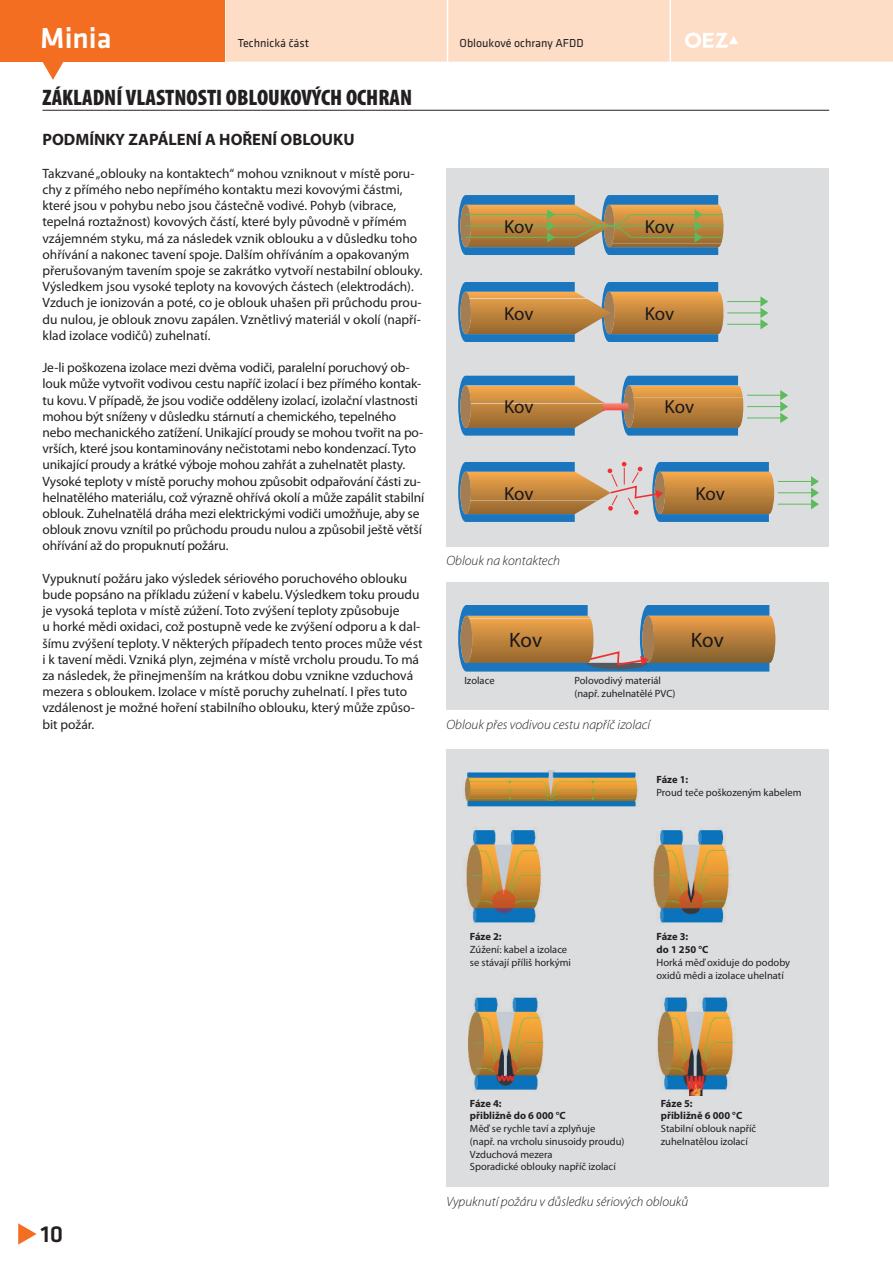
<style>
.page{position:relative;width:893px;height:1263px;background:#fff}
.page>*{position:absolute;margin:0;border:0;box-sizing:border-box;transform-origin:0 0}
.t1{font:500 30px "Klavika";color:#fff}
.t2{font:500 24px "Klavika";color:#231f20}
.t3{font:900 condensed 22.5px "Myriad Pro";color:#231f20}
.t4{font:21px "Myriad Pro";color:#1b171b}
.t5{font:18.9px "Myriad Pro";color:#1b171b}
.t6{font:700 16.5px "Myriad Pro";color:#231f20}
.t7{font:13.5px/16.2px "Myriad Pro";color:#231f20}
.t8{font:italic 300 13.5px "Myriad Pro";color:#231f20}
.t9{font:12px "Klavika";color:#231f20}
.t10{font:10.5px/12.8px "Myriad Pro";color:#231f20}
.t11{font:700 10.5px/12.8px "Myriad Pro";color:#231f20}
</style>
<div class="page">
<div style="left:0;top:0;width:224px;height:62px;background:#f36e21"></div>
<svg style="left:42px;top:62px;width:22px;height:18px"></svg>
<div style="left:226px;top:0;width:667px;height:62px;background:#fdddc6"></div>
<svg style="left:18px;top:1223px;width:19px;height:22px"></svg>
<hr style="left:42px;top:110px;width:787px;height:1px;background:#231f20">
<div style="left:446px;top:749px;width:383px;height:438px;background:#dcdddf"></div>
<div style="left:446px;top:168px;width:383px;height:378px;background:#dcdddf"></div>
<div style="left:446px;top:583px;width:383px;height:127px;background:#dcdddf"></div>
<img style="left:464px;top:770px;width:174px;height:37px">
<img style="left:466px;top:828px;width:75px;height:95px">
<img style="left:653px;top:829px;width:76px;height:94px">
<img style="left:468px;top:997px;width:76px;height:93px">
<img style="left:657px;top:997px;width:77px;height:98px">
<svg style="left:458px;top:282px;width:265px;height:60px;background:#98896e"></svg>
<div style="left:460px;top:292px;width:11px;height:42px;background:#a47e52;border-radius:50%"></div>
<svg style="left:458px;top:376px;width:285px;height:60px;background:#9d8f75"></svg>
<hr style="left:727px;top:313px;width:34px;height:1px;background:#5cbc5c">
<hr style="left:727px;top:301px;width:34px;height:1px;background:#5cbc5c">
<hr style="left:727px;top:324px;width:34px;height:1px;background:#5cbc5c">
<svg style="left:760px;top:296px;width:9px;height:34px"></svg>
<svg style="left:458px;top:195px;width:265px;height:60px;background:#928c6e"></svg>
<svg style="left:458px;top:462px;width:316px;height:60px"></svg>
<hr style="left:747px;top:406px;width:34px;height:1px;background:#5cbc5c">
<hr style="left:747px;top:395px;width:34px;height:1px;background:#5cbc5c">
<hr style="left:747px;top:418px;width:34px;height:1px;background:#5cbc5c">
<svg style="left:779px;top:390px;width:9px;height:33px"></svg>
<hr style="left:778px;top:492px;width:34px;height:1px;background:#5cbc5c">
<hr style="left:778px;top:481px;width:34px;height:1px;background:#5cbc5c">
<hr style="left:778px;top:504px;width:34px;height:1px;background:#5cbc5c">
<svg style="left:810px;top:476px;width:9px;height:34px"></svg>
<svg style="left:458px;top:605px;width:317px;height:67px;background:#978c77"></svg>
<h1 class="t1" style="left:40px;top:26px;width:73px">Minia</h1>
<p class="t9" style="left:238px;top:39px;width:73px">Technická část</p>
<p class="t9" style="left:459px;top:39px;width:125px">Obloukové ochrany AFDD</p>
<h3 class="t3" style="left:42px;top:84px;width:371px">ZÁKLADNÍ VLASTNOSTI OBLOUKOVÝCH OCHRAN</h3>
<p class="t6" style="left:42px;top:134px;width:314px">PODMÍNKY ZAPÁLENÍ A HOŘENÍ OBLOUKU</p>
<p class="t7" style="left:42px;top:166px;width:382px">Takzvané „oblouky na kontaktech“ mohou vzniknout v místě poru&shy;chy z přímého nebo nepřímého kontaktu mezi kovovými částmi, které jsou v pohybu nebo jsou částečně vodivé. Pohyb (vibrace, tepelná roztažnost) kovových částí, které byly původně v přímém vzájemném styku, má za následek vznik oblouku a v důsledku toho ohřívání a nakonec tavení spoje. Dalším ohříváním a opakovaným přerušovaným tavením spoje se zakrátko vytvoří nestabilní oblouky.<br>Výsledkem jsou vysoké teploty na kovových částech (elektrodách).<br>Vzduch je ionizován a poté, co je oblouk uhašen při průchodu prou&shy;du nulou, je oblouk znovu zapálen. Vznětlivý materiál v okolí (napří&shy;klad izolace vodičů) zuhelnatí.</p>
<p class="t7" style="left:42px;top:360px;width:383px">Je-li poškozena izolace mezi dvěma vodiči, paralelní poruchový ob&shy;louk může vytvořit vodivou cestu napříč izolací i bez přímého kontak&shy;tu kovu. V případě, že jsou vodiče odděleny izolací, izolační vlastnosti mohou být sníženy v důsledku stárnutí a chemického, tepelného nebo mechanického zatížení. Unikající proudy se mohou tvořit na po&shy;vrších, které jsou kontaminovány nečistotami nebo kondenzací. Tyto unikající proudy a krátké výboje mohou zahřát a zuhelnatět plasty.<br>Vysoké teploty v místě poruchy mohou způsobit odpařování části zu&shy;helnatělého materiálu, což výrazně ohřívá okolí a může zapálit stabilní oblouk. Zuhelnatělá dráha mezi elektrickými vodiči umožňuje, aby se oblouk znovu vznítil po průchodu proudu nulou a způsobil ještě větší ohřívání až do propuknutí požáru.</p>
<p class="t7" style="left:42px;top:571px;width:381px">Vypuknutí požáru jako výsledek sériového poruchového oblouku bude popsáno na příkladu zúžení v kabelu. Výsledkem toku proudu je vysoká teplota v místě zúžení. Toto zvýšení teploty způsobuje<br>u horké mědi oxidaci, což postupně vede ke zvýšení odporu a k dal&shy;šímu zvýšení teploty. V některých případech tento proces může vést i k tavení mědi. Vzniká plyn, zejména v místě vrcholu proudu. To má za následek, že přinejmenším na krátkou dobu vznikne vzduchová mezera s obloukem. Izolace v místě poruchy zuhelnatí. I přes tuto vzdálenost je možné hoření stabilního oblouku, který může způso&shy;bit požár.</p>
<h3 class="t5" style="left:504px;top:219px;width:31px">Kov</h3>
<h3 class="t5" style="left:645px;top:219px;width:31px">Kov</h3>
<h3 class="t5" style="left:504px;top:306px;width:31px">Kov</h3>
<h3 class="t5" style="left:645px;top:306px;width:31px">Kov</h3>
<h3 class="t5" style="left:504px;top:400px;width:31px">Kov</h3>
<h3 class="t5" style="left:664px;top:400px;width:31px">Kov</h3>
<h3 class="t5" style="left:504px;top:486px;width:31px">Kov</h3>
<h3 class="t5" style="left:695px;top:486px;width:31px">Kov</h3>
<p class="t8" style="left:446px;top:555px;width:115px">Oblouk na kontaktech</p>
<h3 class="t4" style="left:509px;top:632px;width:34px">Kov</h3>
<h3 class="t4" style="left:691px;top:632px;width:34px">Kov</h3>
<p class="t10" style="left:574px;top:675px;width:103px">Polovodivý materiál (např. zuhelnatělé PVC)</p>
<p class="t10" style="left:464px;top:675px;width:32px">Izolace</p>
<p class="t8" style="left:446px;top:719px;width:205px">Oblouk přes vodivou cestu napříč izolací</p>
<p class="t11" style="left:656px;top:774px;width:33px">Fáze 1:</p>
<p class="t10" style="left:656px;top:787px;width:146px">Proud teče poškozeným kabelem</p>
<p class="t11" style="left:470px;top:931px;width:33px">Fáze 2:</p>
<p class="t10" style="left:470px;top:944px;width:103px">Zúžení: kabel a izolace se stávají příliš horkými</p>
<p class="t11" style="left:656px;top:931px;width:53px">Fáze 3:<br>do 1 250 °C</p>
<p class="t10" style="left:656px;top:957px;width:135px">Horká měď oxiduje do podoby oxidů mědi a izolace uhelnatí</p>
<p class="t11" style="left:470px;top:1097px;width:97px">Fáze 4:<br>přibližně do 6 000 °C</p>
<p class="t10" style="left:470px;top:1123px;width:156px">Měď se rychle taví a zplyňuje<br>(např. na vrcholu sinusoidy proudu)<br>Vzduchová mezera<br>Sporadické oblouky napříč izolací</p>
<p class="t11" style="left:661px;top:1097px;width:83px">Fáze 5:<br>přibližně 6 000 °C</p>
<p class="t10" style="left:661px;top:1123px;width:97px">Stabilní oblouk napříč zuhelnatělou izolací</p>
<h2 class="t2" style="left:41px;top:1224px;width:24px">10</h2>
<p class="t8" style="left:446px;top:1196px;width:243px">Vypuknutí požáru v důsledku sériových oblouků</p>
</div>
